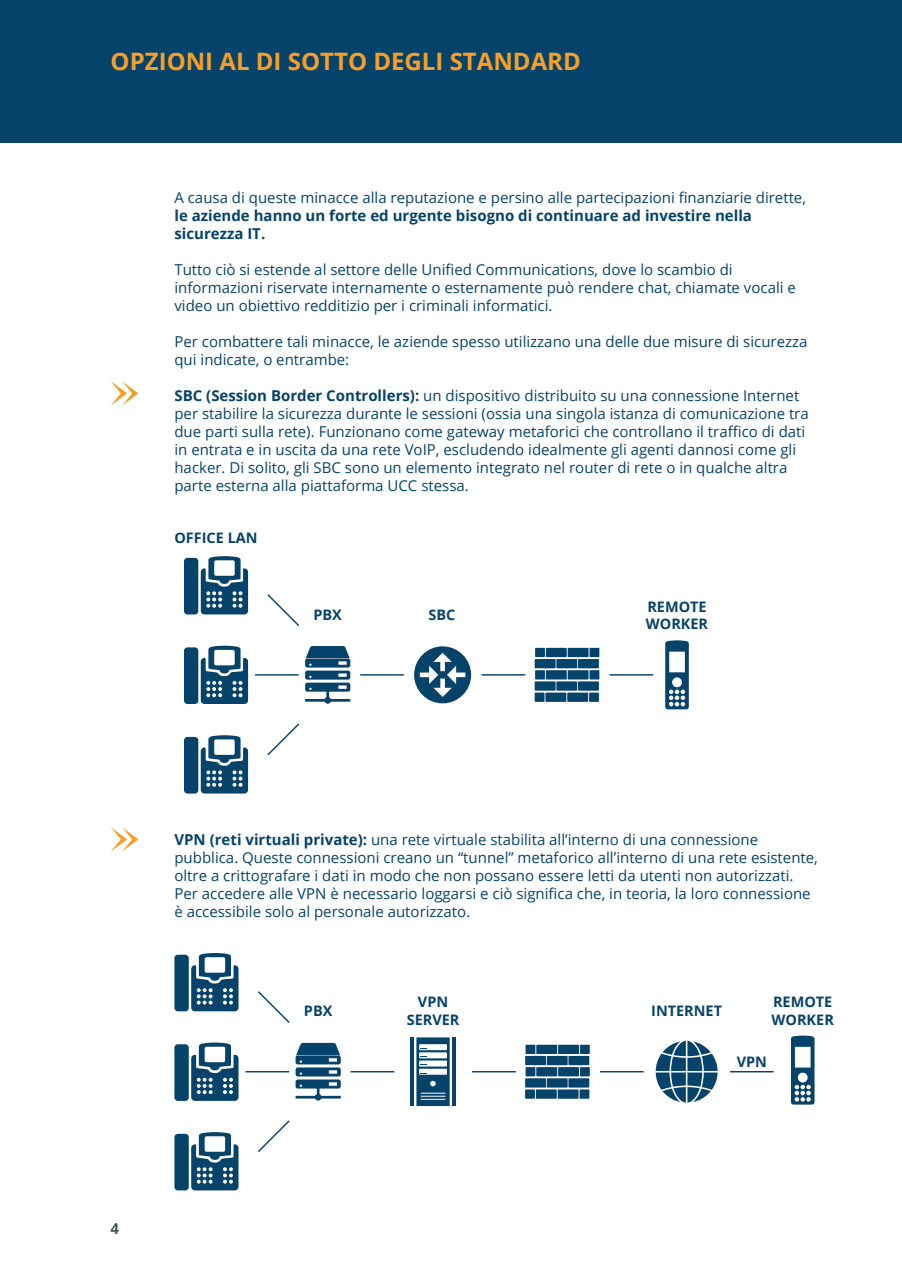
<style>
.page{position:relative;width:902px;height:1272px;background:#fff}
.page>*{position:absolute;margin:0;border:0;box-sizing:border-box;transform-origin:0 0}
.t1{font:700 24px "Open Sans";color:#f89e26}
.t2{font:15px/18px "Open Sans";color:#06436a}
.t3{font:700 15px/18px "Open Sans";color:#06436a}
.t4{font:700 15px "Open Sans";color:#49565c}
.t5{font:700 14.4px/17.4px "Open Sans";color:#06436a}
.s1{font-weight:700}
</style>
<div class="page">
<div style="left:0;top:0;width:901px;height:143px;background:#06436a"></div>
<div style="left:184px;top:558px;width:14px;height:56px;background:#06436a;border-radius:4px"></div>
<svg style="left:201px;top:556px;width:47px;height:58px"></svg>
<div style="left:184px;top:647px;width:14px;height:57px;background:#06436a;border-radius:4px"></div>
<svg style="left:201px;top:645px;width:47px;height:59px"></svg>
<div style="left:184px;top:737px;width:14px;height:56px;background:#06436a;border-radius:4px"></div>
<svg style="left:201px;top:735px;width:47px;height:58px"></svg>
<svg style="left:305px;top:646px;width:45px;height:57px"></svg>
<svg style="left:589px;top:692px;width:10px;height:10px"></svg>
<div style="left:545px;top:692px;width:21px;height:10px;background:#06436a"></div>
<div style="left:567px;top:692px;width:21px;height:10px;background:#06436a"></div>
<svg style="left:534px;top:692px;width:10px;height:10px"></svg>
<svg style="left:589px;top:648px;width:10px;height:9px"></svg>
<div style="left:546px;top:648px;width:20px;height:9px;background:#06436a"></div>
<div style="left:567px;top:648px;width:21px;height:9px;background:#06436a"></div>
<svg style="left:535px;top:648px;width:10px;height:9px"></svg>
<svg style="left:589px;top:670px;width:10px;height:9px"></svg>
<div style="left:546px;top:670px;width:20px;height:9px;background:#06436a"></div>
<div style="left:567px;top:670px;width:21px;height:9px;background:#06436a"></div>
<svg style="left:535px;top:670px;width:10px;height:9px"></svg>
<div style="left:534px;top:681px;width:21px;height:9px;background:#06436a"></div>
<div style="left:556px;top:681px;width:21px;height:9px;background:#06436a"></div>
<div style="left:578px;top:681px;width:21px;height:9px;background:#06436a"></div>
<div style="left:534px;top:659px;width:21px;height:9px;background:#06436a"></div>
<div style="left:556px;top:659px;width:21px;height:9px;background:#06436a"></div>
<div style="left:578px;top:659px;width:21px;height:9px;background:#06436a"></div>
<svg style="left:665px;top:640px;width:23px;height:69px"></svg>
<div style="left:414px;top:646px;width:57px;height:57px;background:#06436a;border-radius:50%"></div>
<svg style="left:420px;top:652px;width:45px;height:45px"></svg>
<hr style="left:255px;top:674px;width:44px;height:1px;background:#06436a">
<hr style="left:360px;top:674px;width:44px;height:1px;background:#06436a">
<hr style="left:481px;top:674px;width:44px;height:1px;background:#06436a">
<hr style="left:609px;top:674px;width:44px;height:1px;background:#06436a">
<svg style="left:267px;top:723px;width:33px;height:33px"></svg>
<svg style="left:267px;top:594px;width:33px;height:32px"></svg>
<svg style="left:791px;top:1035px;width:23px;height:69px"></svg>
<svg style="left:579px;top:1089px;width:10px;height:9px"></svg>
<div style="left:536px;top:1089px;width:20px;height:9px;background:#06436a"></div>
<div style="left:557px;top:1089px;width:21px;height:9px;background:#06436a"></div>
<svg style="left:525px;top:1089px;width:10px;height:9px"></svg>
<svg style="left:580px;top:1044px;width:9px;height:9px"></svg>
<div style="left:536px;top:1044px;width:21px;height:9px;background:#06436a"></div>
<div style="left:558px;top:1044px;width:21px;height:9px;background:#06436a"></div>
<svg style="left:525px;top:1044px;width:10px;height:9px"></svg>
<svg style="left:580px;top:1067px;width:9px;height:9px"></svg>
<div style="left:536px;top:1067px;width:21px;height:9px;background:#06436a"></div>
<div style="left:558px;top:1067px;width:21px;height:9px;background:#06436a"></div>
<svg style="left:525px;top:1067px;width:10px;height:9px"></svg>
<div style="left:525px;top:1078px;width:21px;height:9px;background:#06436a"></div>
<div style="left:546px;top:1078px;width:21px;height:9px;background:#06436a"></div>
<div style="left:568px;top:1078px;width:21px;height:9px;background:#06436a"></div>
<div style="left:525px;top:1055px;width:21px;height:10px;background:#06436a"></div>
<div style="left:546px;top:1055px;width:21px;height:10px;background:#06436a"></div>
<div style="left:568px;top:1055px;width:21px;height:10px;background:#06436a"></div>
<hr style="left:472px;top:1070px;width:43px;height:2px;background:#06436a">
<hr style="left:600px;top:1070px;width:43px;height:2px;background:#06436a">
<hr style="left:730px;top:1070px;width:43px;height:2px;background:#06436a">
<div style="left:174px;top:954px;width:15px;height:57px;background:#06436a;border-radius:4px"></div>
<svg style="left:191px;top:953px;width:47px;height:58px"></svg>
<div style="left:174px;top:1044px;width:15px;height:56px;background:#06436a;border-radius:4px"></div>
<svg style="left:191px;top:1042px;width:47px;height:58px"></svg>
<div style="left:174px;top:1133px;width:15px;height:57px;background:#06436a;border-radius:4px"></div>
<svg style="left:191px;top:1132px;width:47px;height:58px"></svg>
<svg style="left:295px;top:1042px;width:46px;height:58px"></svg>
<hr style="left:245px;top:1070px;width:44px;height:2px;background:#06436a">
<hr style="left:350px;top:1070px;width:44px;height:2px;background:#06436a">
<svg style="left:258px;top:1120px;width:32px;height:33px"></svg>
<svg style="left:258px;top:991px;width:32px;height:32px"></svg>
<hr style="left:410px;top:1037px;width:4px;height:68px;background:#06436a">
<hr style="left:452px;top:1037px;width:4px;height:68px;background:#06436a">
<svg style="left:416px;top:1037px;width:33px;height:68px"></svg>
<svg style="left:655px;top:1040px;width:62px;height:62px"></svg>
<svg style="left:111px;top:381px;width:27px;height:25px"></svg>
<svg style="left:111px;top:827px;width:27px;height:24px"></svg>
<h1 class="t1" style="left:111px;top:44px;width:472px">OPZIONI AL DI SOTTO DEGLI STANDARD</h1>
<p class="t2" style="left:174px;top:188px;width:633px">A causa di queste minacce alla reputazione e persino alle partecipazioni finanziarie dirette,</p>
<p class="t3" style="left:174px;top:206px;width:579px">le aziende hanno un forte ed urgente bisogno di continuare ad investire nella sicurezza IT.</p>
<p class="t2" style="left:174px;top:260px;width:623px">Tutto ciò si estende al settore delle Unified Communications, dove lo scambio di informazioni riservate internamente o esternamente può rendere chat, chiamate vocali e video un obiettivo redditizio per i criminali informatici.</p>
<p class="t2" style="left:174px;top:332px;width:634px">Per combattere tali minacce, le aziende spesso utilizzano una delle due misure di sicurezza qui indicate, o entrambe:</p>
<p class="t2" style="left:174px;top:386px;width:635px"><span class="s1">SBC (Session Border Controllers):</span> un dispositivo distribuito su una connessione Internet per stabilire la sicurezza durante le sessioni (ossia una singola istanza di comunicazione tra due parti sulla rete). Funzionano come gateway metaforici che controllano il traffico di dati in entrata e in uscita da una rete VoIP, escludendo idealmente gli agenti dannosi come gli hacker. Di solito, gli SBC sono un elemento integrato nel router di rete o in qualche altra parte esterna alla piattaforma UCC stessa.</p>
<p class="t5" style="left:174px;top:528px;width:85px">OFFICE LAN</p>
<p class="t5" style="left:313px;top:606px;width:30px">PBX</p>
<p class="t5" style="left:428px;top:606px;width:28px">SBC</p>
<p class="t5" style="left:645px;top:597px;width:64px">REMOTE<br>WORKER</p>
<p class="t2" style="left:174px;top:829px;width:645px"><span class="s1">VPN (reti virtuali private):</span> una rete virtuale stabilita all’interno di una connessione pubblica. Queste connessioni creano un “tunnel” metaforico all’interno di una rete esistente, oltre a crittografare i dati in modo che non possano essere letti da utenti non autorizzati.<br>Per accedere alle VPN è necessario loggarsi e ciò significa che, in teoria, la loro connessione è accessibile solo al personale autorizzato.</p>
<p class="t4" style="left:111px;top:1217px;width:10px">4</p>
<p class="t5" style="left:304px;top:1001px;width:30px">PBX</p>
<p class="t5" style="left:406px;top:992px;width:54px;text-align:center">VPN<br>SERVER</p>
<p class="t5" style="left:651px;top:1001px;width:72px">INTERNET</p>
<p class="t5" style="left:771px;top:992px;width:64px">REMOTE<br>WORKER</p>
<p class="t5" style="left:736px;top:1052px;width:32px">VPN</p>
</div>
